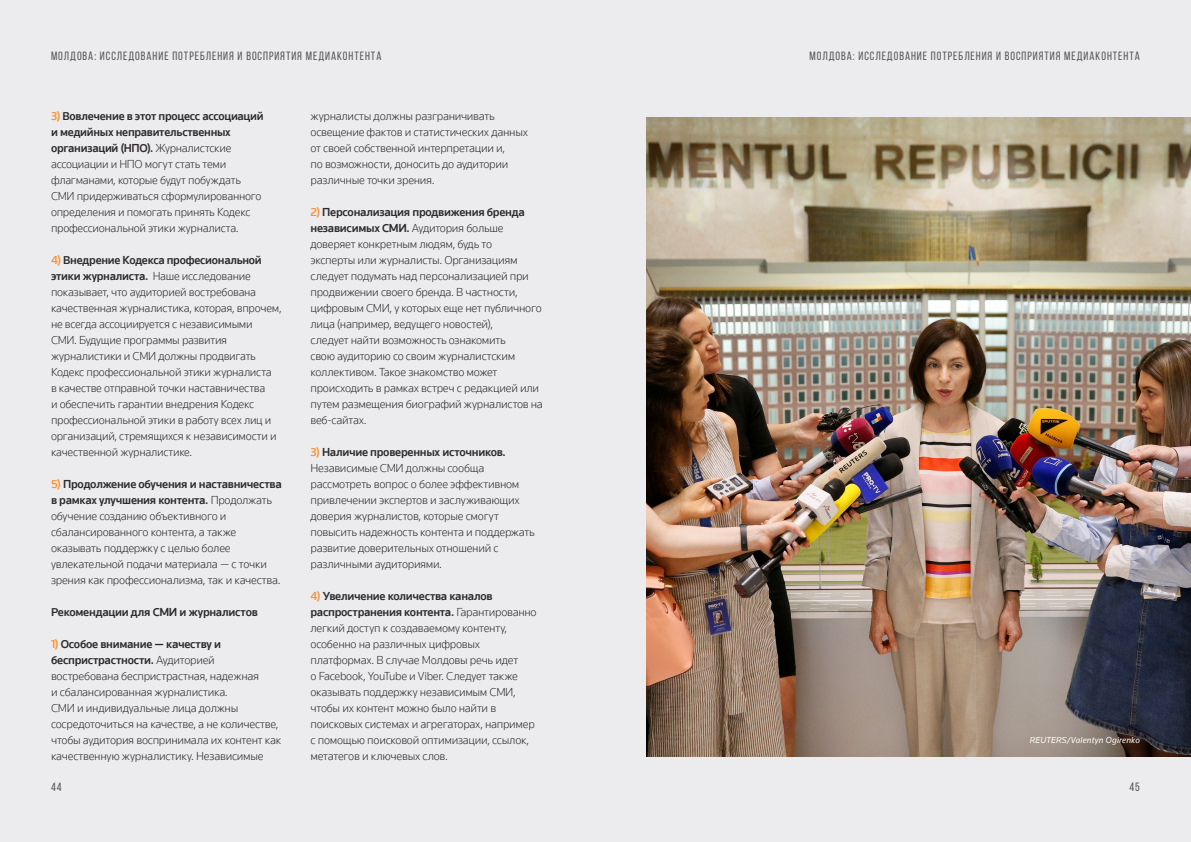
<style>
.page{position:relative;width:1191px;height:842px;background:#ececee}
.page>*{position:absolute;margin:0;border:0;box-sizing:border-box;transform-origin:0 0}
.t1{font:300 12px/16px "Knowledge";letter-spacing:-.02em;color:#2e2b2c}
.t2{font:12px "Bebas Neue";letter-spacing:.08em;color:#57585a}
.t3{font:500 12px "Knowledge";letter-spacing:-.02em;color:#2e2b2c}
.t4{font:italic 9px "Knowledge";letter-spacing:.015em;color:#fff}
.s1{font-weight:500;color:#f79433}
.s2{font-weight:500}
</style>
<div class="page">
<img style="left:646px;top:118px;width:545px;height:639px">
<p class="t2" style="left:51px;top:49px;width:332px">Молдова: Исследование потребления и восприятия медиаконтента</p>
<p class="t2" style="left:809px;top:49px;width:332px">Молдова: Исследование потребления и восприятия медиаконтента</p>
<p class="t1" style="left:51px;top:108px;width:214px"><span class="s1">3)</span> <span class="s2">Вовлечение в этот процесс ассоциаций и медийных неправительственных организаций (НПО).</span> Журналистские ассоциации и НПО могут стать теми флагманами, которые будут побуждать СМИ придерживаться сформулированного определения и помогать принять Кодекс профессиональной этики журналиста.</p>
<p class="t1" style="left:51px;top:252px;width:232px"><span class="s1">4)</span> <span class="s2">Внедрение Кодекса професиональной этики журналиста.</span> Наше исследование показывает, что аудиторией востребована качественная журналистика, которая, впрочем, не всегда ассоциируется с независимыми СМИ. Будущие программы развития журналистики и СМИ должны продвигать Кодекс профессиональной этики журналиста<br>в качестве отправной точки наставничества<br>и обеспечить гарантии внедрения Кодекс профессиональной этики в работу всех лиц и организаций, стремящихся к независимости и качественной журналистике.</p>
<p class="t1" style="left:51px;top:476px;width:232px"><span class="s1">5)</span> <span class="s2">Продолжение обучения и наставничества в рамках улучшения контента.</span> Продолжать обучение созданию объективного и сбалансированного контента, а также оказывать поддержку с целью более увлекательной подачи материала — с точки зрения как профессионализма, так и качества.</p>
<p class="t3" style="left:51px;top:605px;width:208px">Рекомендации для СМИ и журналистов</p>
<p class="t1" style="left:51px;top:636px;width:232px"><span class="s1">1)</span> <span class="s2">Особое внимание — качеству и беспристрастности.</span> Аудиторией востребована беспристрастная, надежная<br>и сбалансированная журналистика.<br>СМИ и индивидуальные лица должны сосредоточиться на качестве, а не количестве, чтобы аудитория воспринимала их контент как качественную журналистику. Независимые</p>
<p class="t1" style="left:310px;top:108px;width:219px">журналисты должны разграничивать освещение фактов и статистических данных от своей собственной интерпретации и,<br>по возможности, доносить до аудитории различные точки зрения.</p>
<p class="t1" style="left:310px;top:204px;width:234px"><span class="s1">2)</span> <span class="s2">Персонализация продвижения бренда независимых СМИ.</span> Аудитория больше доверяет конкретным людям, будь то<br>эксперты или журналисты. Организациям следует подумать над персонализацией при продвижении своего бренда. В частности, цифровым СМИ, у которых еще нет публичного лица (например, ведущего новостей),<br>следует найти возможность ознакомить<br>свою аудиторию со своим журналистским коллективом. Такое знакомство может происходить в рамках встреч с редакцией или путем размещения биографий журналистов на веб-сайтах.</p>
<p class="t1" style="left:310px;top:444px;width:226px"><span class="s1">3)</span> <span class="s2">Наличие проверенных источников.<br></span>Независимые СМИ должны сообща рассмотреть вопрос о более эффективном привлечении экспертов и заслуживающих доверия журналистов, которые смогут повысить надежность контента и поддержать развитие доверительных отношений с различными аудиториями.</p>
<p class="t1" style="left:310px;top:588px;width:228px"><span class="s1">4)</span> <span class="s2">Увеличение количества каналов распространения контента.</span> Гарантированно легкий доступ к создаваемому контенту, особенно на различных цифровых платформах. В случае Молдовы речь идет<br>о Facebook, YouTube и Viber. Следует также оказывать поддержку независимым СМИ, чтобы их контент можно было найти в поисковых системах и агрегаторах, например с помощью поисковой оптимизации, ссылок, метатегов и ключевых слов.</p>
<p class="t4" style="left:1030px;top:734px;width:111px">REUTERS/Valentyn Ogirenko</p>
<p class="t2" style="left:51px;top:780px;width:12px">44</p>
<p class="t2" style="left:1129px;top:780px;width:12px">45</p>
</div>
